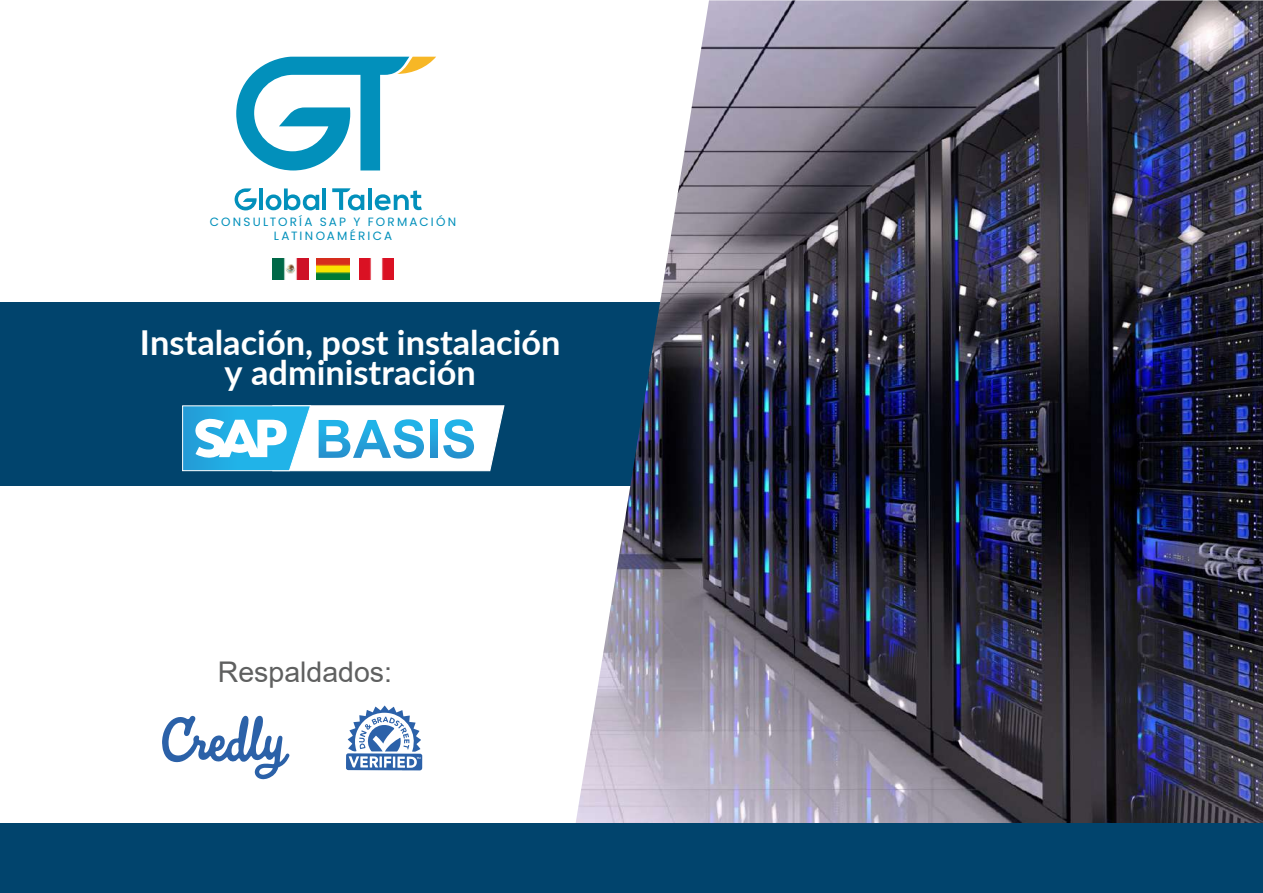
<style>
.page{position:relative;width:1263px;height:893px;background:#fff}
.page>*{position:absolute;margin:0;border:0;box-sizing:border-box;transform-origin:0 0}
.t1{font:700 34.35px/30.8px "Lato";color:#fff;text-align:center}
.t2{font:28.5px "Arial";color:#5f6060}
.t3{font:12px/14.4px "Poppins";letter-spacing:.18em;color:#0290bb;text-align:center}
</style>
<div class="page">
<div style="left:0;top:303px;width:1263px;height:183px;background:#01446d"></div>
<img style="left:572px;top:0;width:691px;height:824px">
<div style="left:0;top:824px;width:1263px;height:69px;background:#01446d"></div>
<svg style="left:182px;top:405px;width:323px;height:67px;background:#a0d6ed"></svg>
<svg style="left:346px;top:705px;width:76px;height:65px"></svg>
<svg style="left:162px;top:715px;width:127px;height:64px"></svg>
<hr style="left:368px;top:188px;width:4px;height:22px;background:#0290bb">
<svg style="left:375px;top:191px;width:47px;height:19px"></svg>
<svg style="left:332px;top:188px;width:32px;height:22px"></svg>
<svg style="left:235px;top:188px;width:22px;height:22px"></svg>
<hr style="left:260px;top:188px;width:3px;height:22px;background:#0290bb">
<svg style="left:266px;top:188px;width:53px;height:22px"></svg>
<hr style="left:322px;top:188px;width:4px;height:22px;background:#0290bb">
<svg style="left:236px;top:57px;width:200px;height:113px"></svg>
<img style="left:272px;top:259px;width:36px;height:20px">
<img style="left:317px;top:259px;width:32px;height:20px">
<img style="left:359px;top:259px;width:34px;height:20px">
<p class="t3" style="left:210px;top:215px;width:248px">CONSULTORÍA SAP Y FORMACIÓN<br>LATINOAMÉRICA</p>
<p class="t1" style="left:140px;top:325px;width:422px">Instalación, post instalación y administración</p>
<p class="t2" style="left:218px;top:652px;width:176px">Respaldados:</p>
</div>
